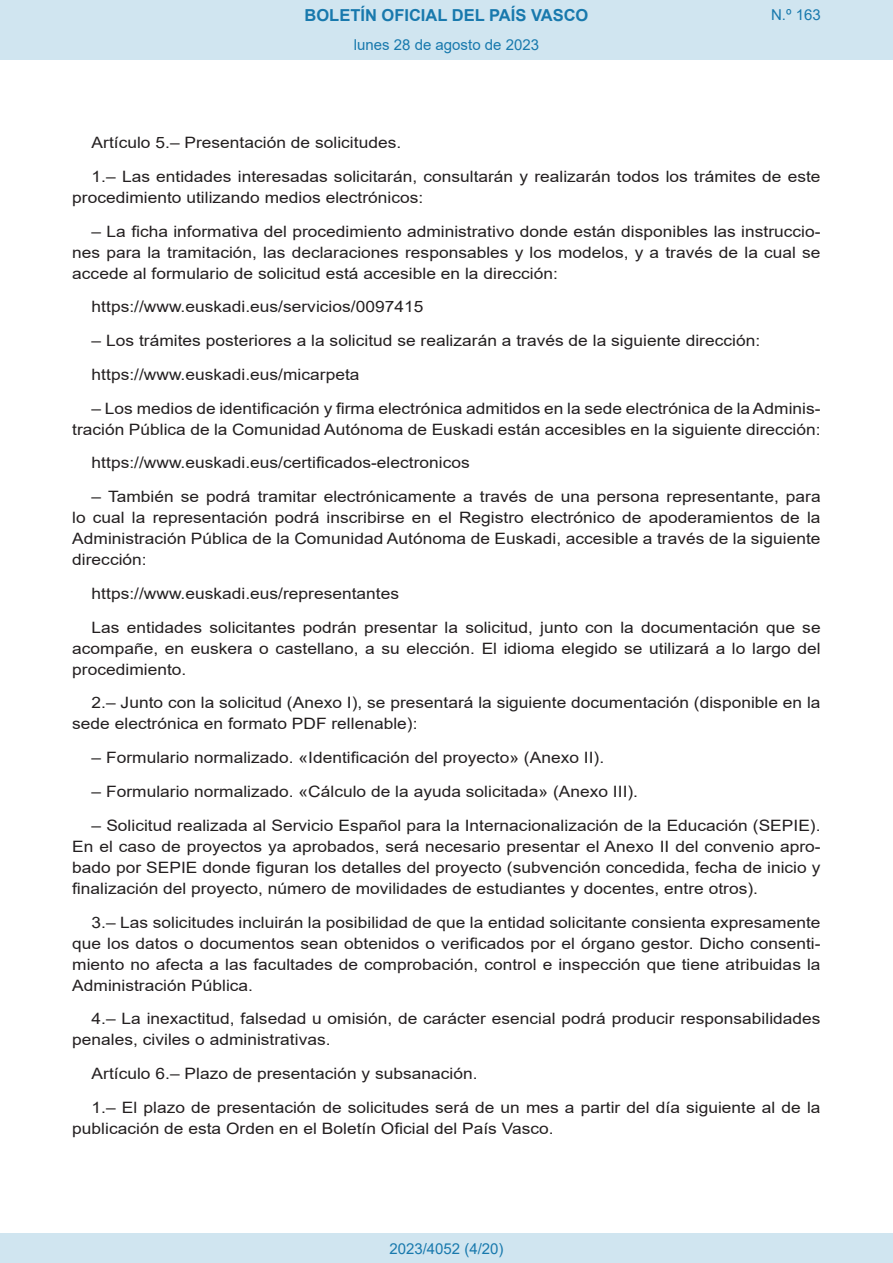
<style>
.page{position:relative;width:893px;height:1263px;background:#fff}
.page>*{position:absolute;margin:0;border:0;box-sizing:border-box;transform-origin:0 0}
.t1{font:700 16.5px "Arial";color:#1879ad}
.BOPVDetalle{font:15.6px/21px "Arial";color:#231f20;text-align:justify;scale:1.11 1}
.Paginacion_Centro{font:15px "Arial";color:#1879ad}
</style>
<div class="page">
<div style="left:0;top:0;width:893px;height:60px;background:#d0e5f0"></div>
<div style="left:0;top:1233px;width:893px;height:30px;background:#d0e5f0"></div>
<p class="t1" style="left:305px;top:3px;width:285px">BOLETÍN OFICIAL DEL PAÍS VASCO</p>
<p class="Paginacion_Centro" style="left:354px;top:35px;width:187px">lunes 28 de agosto de 2023</p>
<p class="Paginacion_Centro" style="left:771px;top:5px;width:51px">N.º 163</p>
<p class="BOPVDetalle" style="left:92px;top:132px;width:280px">Artículo 5.– Presentación de solicitudes.</p>
<p class="BOPVDetalle" style="left:72px;top:166px;width:676px;text-indent:19px">1.– Las entidades interesadas solicitarán, consultarán y realizarán todos los trámites de este procedimiento utilizando medios electrónicos:</p>
<p class="BOPVDetalle" style="left:72px;top:221px;width:676px;text-indent:19px">– La ficha informativa del procedimiento administrativo donde están disponibles las instruccio&shy;nes para la tramitación, las declaraciones responsables y los modelos, y a través de la cual se accede al formulario de solicitud está accesible en la dirección:</p>
<p class="BOPVDetalle" style="left:92px;top:296px;width:300px">https://www.euskadi.eus/servicios/0097415</p>
<p class="BOPVDetalle" style="left:92px;top:330px;width:604px">– Los trámites posteriores a la solicitud se realizarán a través de la siguiente dirección:</p>
<p class="BOPVDetalle" style="left:92px;top:364px;width:243px">https://www.euskadi.eus/micarpeta</p>
<p class="BOPVDetalle" style="left:72px;top:398px;width:676px;text-align:right">– Los medios de identificación y firma electrónica admitidos en la sede electrónica de la Adminis&shy;tración Pública de la Comunidad Autónoma de Euskadi están accesibles en la siguiente dirección:</p>
<p class="BOPVDetalle" style="left:92px;top:452px;width:342px">https://www.euskadi.eus/certificados-electronicos</p>
<p class="BOPVDetalle" style="left:72px;top:486px;width:676px;text-indent:19px">– También se podrá tramitar electrónicamente a través de una persona representante, para lo cual la representación podrá inscribirse en el Registro electrónico de apoderamientos de la Administración Pública de la Comunidad Autónoma de Euskadi, accesible a través de la siguiente dirección:</p>
<p class="BOPVDetalle" style="left:92px;top:583px;width:279px">https://www.euskadi.eus/representantes</p>
<p class="BOPVDetalle" style="left:72px;top:617px;width:676px;text-indent:19px">Las entidades solicitantes podrán presentar la solicitud, junto con la documentación que se acompañe, en euskera o castellano, a su elección. El idioma elegido se utilizará a lo largo del procedimiento.</p>
<p class="BOPVDetalle" style="left:72px;top:692px;width:676px;text-indent:19px">2.– Junto con la solicitud (Anexo I), se presentará la siguiente documentación (disponible en la sede electrónica en formato PDF rellenable):</p>
<p class="BOPVDetalle" style="left:92px;top:747px;width:463px">– Formulario normalizado. «Identificación del proyecto» (Anexo II).</p>
<p class="BOPVDetalle" style="left:92px;top:781px;width:494px">– Formulario normalizado. «Cálculo de la ayuda solicitada» (Anexo III).</p>
<p class="BOPVDetalle" style="left:72px;top:815px;width:676px;text-indent:19px">– Solicitud realizada al Servicio Español para la Internacionalización de la Educación (SEPIE).<br>En el caso de proyectos ya aprobados, será necesario presentar el Anexo II del convenio apro&shy;bado por SEPIE donde figuran los detalles del proyecto (subvención concedida, fecha de inicio y finalización del proyecto, número de movilidades de estudiantes y docentes, entre otros).</p>
<p class="BOPVDetalle" style="left:72px;top:911px;width:676px;text-indent:19px">3.– Las solicitudes incluirán la posibilidad de que la entidad solicitante consienta expresamente que los datos o documentos sean obtenidos o verificados por el órgano gestor. Dicho consenti&shy;miento no afecta a las facultades de comprobación, control e inspección que tiene atribuidas la Administración Pública.</p>
<p class="BOPVDetalle" style="left:72px;top:1008px;width:676px;text-indent:19px">4.– La inexactitud, falsedad u omisión, de carácter esencial podrá producir responsabilidades penales, civiles o administrativas.</p>
<p class="BOPVDetalle" style="left:92px;top:1063px;width:349px">Artículo 6.– Plazo de presentación y subsanación.</p>
<p class="BOPVDetalle" style="left:72px;top:1097px;width:676px;text-indent:19px">1.– El plazo de presentación de solicitudes será de un mes a partir del día siguiente al de la publicación de esta Orden en el Boletín Oficial del País Vasco.</p>
<p class="Paginacion_Centro" style="left:389px;top:1238px;width:116px">2023/4052 (4/20)</p>
</div>
